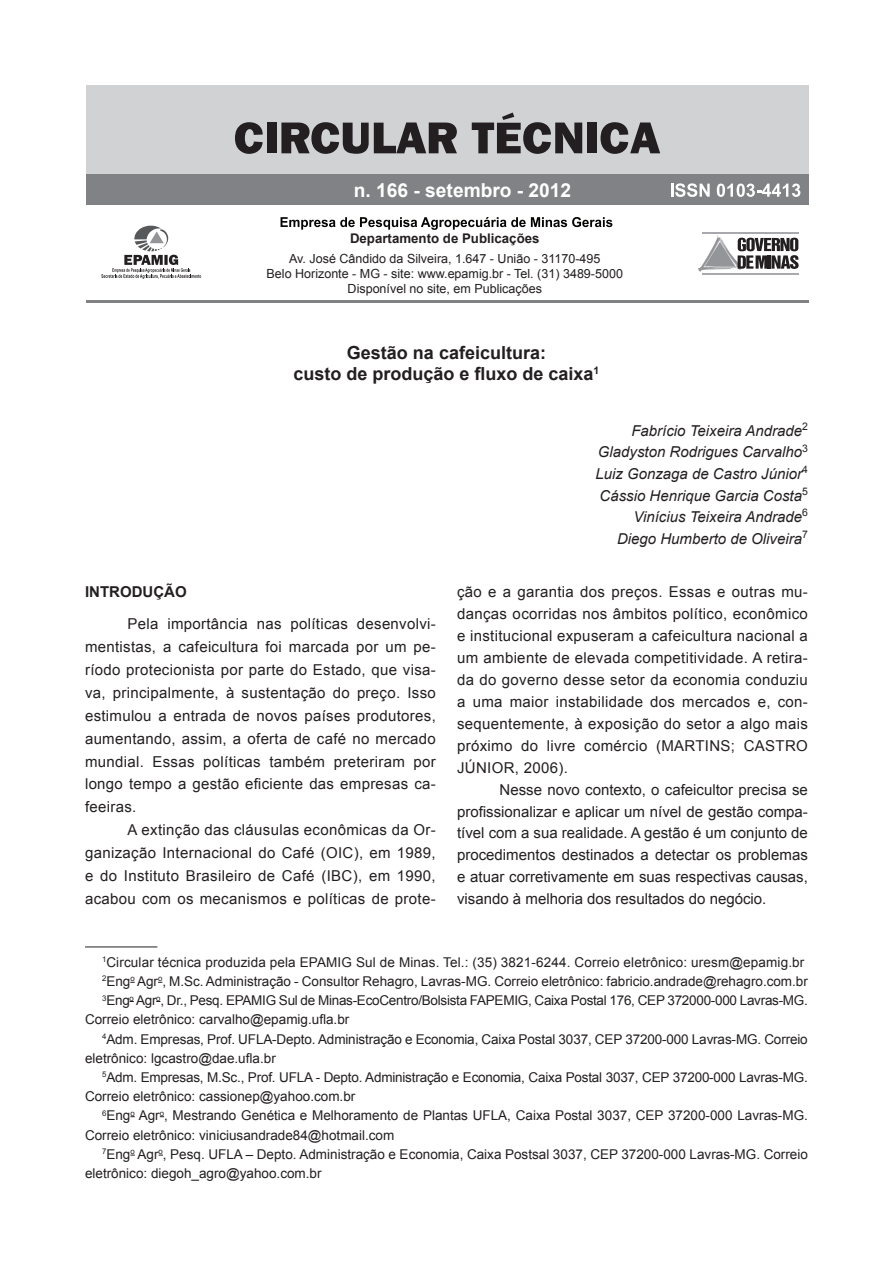
<style>
.page{position:relative;width:893px;height:1263px;background:#fff}
.page>*{position:absolute;margin:0;border:0;box-sizing:border-box;transform-origin:0 0}
.t1{font:700 19.2px "Arial";color:#fff}
.CT_-_Titulo_principa{font:700 18px "Arial";color:#231f20}
.CT_-_texto{font:15px/21.9px "Arial";letter-spacing:.02em;color:#231f20;text-align:justify}
.CT_-_autores{font:italic 15px "Arial";color:#231f20}
.CT_-_1_titulos{font:700 15px "Arial";color:#231f20}
.CT_-_nota_rodapé{font:13.5px/19.2px "Arial";color:#231f20}
.CT_-_nota_rodapé-2{font:13.5px/19.2px "Arial";letter-spacing:-.02em;color:#231f20}
.t2{font:700 13.35px "Arial";color:#231f20}
.t3{font:12.6px/15.1px "Arial";color:#231f20;text-align:center}
</style>
<div class="page">
<hr style="left:86px;top:300px;width:722px;height:3px;background:#808285">
<div style="left:86px;top:85px;width:722px;height:89px;background:#d1d2d4"></div>
<div style="left:86px;top:174px;width:722px;height:31px;background:#808285"></div>
<svg style="left:671px;top:183px;width:39px;height:14px"></svg>
<svg style="left:717px;top:184px;width:83px;height:13px"></svg>
<svg style="left:281px;top:217px;width:331px;height:13px"></svg>
<hr style="left:702px;top:232px;width:96px;height:2px;background:#a8a9ad">
<hr style="left:702px;top:273px;width:96px;height:1px;background:#a8a9ad">
<svg style="left:698px;top:235px;width:101px;height:37px"></svg>
<svg style="left:235px;top:122px;width:28px;height:32px"></svg>
<div style="left:267px;top:123px;width:10px;height:30px;background:#231f20"></div>
<svg style="left:281px;top:122px;width:176px;height:32px"></svg>
<svg style="left:472px;top:113px;width:110px;height:41px"></svg>
<div style="left:587px;top:123px;width:10px;height:30px;background:#231f20"></div>
<svg style="left:600px;top:122px;width:60px;height:32px"></svg>
<svg style="left:101px;top:226px;width:100px;height:53px"></svg>
<hr style="left:85px;top:947px;width:72px;height:1px;background:#231f20">
<p class="t1" style="left:354px;top:177px;width:219px">n. 166 - setembro - 2012</p>
<p class="t2" style="left:350px;top:230px;width:191px">Departamento de Publicações</p>
<p class="t3" style="left:267px;top:251px;width:358px">Av. José Cândido da Silveira, 1.647 - União - 31170-495<br>Belo Horizonte - MG - site: www.epamig.br - Tel. (31) 3489-5000<br>Disponível no site, em Publicações</p>
<p class="CT_-_Titulo_principa" style="left:347px;top:340px;width:201px">Gestão na cafeicultura:</p>
<p class="CT_-_Titulo_principa" style="left:294px;top:362px;width:307px">custo de produção e fluxo de caixa<sup>1</sup></p>
<p class="CT_-_1_titulos" style="left:85px;top:582px;width:103px">INTRODUÇÃO</p>
<p class="CT_-_texto" style="left:85px;top:612px;width:352px;line-height:23px;text-indent:43px">Pela importância nas políticas desenvolvi&shy;mentistas, a cafeicultura foi marcada por um pe&shy;ríodo protecionista por parte do Estado, que visa&shy;va, principalmente, à sustentação do preço. Isso estimulou a entrada de novos países produtores, aumentando, assim, a oferta de café no mercado mundial. Essas políticas também preteriram por longo tempo a gestão eficiente das empresas ca&shy;feeiras.</p>
<p class="CT_-_texto" style="left:85px;top:819px;width:352px;line-height:23px;text-indent:43px">A extinção das cláusulas econômicas da Or&shy;ganização Internacional do Café (OIC), em 1989, e do Instituto Brasileiro de Café (IBC), em 1990, acabou com os mecanismos e políticas de prote-</p>
<p class="CT_-_autores" style="left:631px;top:421px;width:178px">Fabrício Teixeira Andrade<sup>2</sup></p>
<p class="CT_-_autores" style="left:598px;top:442px;width:212px">Gladyston Rodrigues Carvalho<sup>3</sup></p>
<p class="CT_-_autores" style="left:595px;top:464px;width:214px">Luiz Gonzaga de Castro Júnior<sup>4</sup></p>
<p class="CT_-_autores" style="left:599px;top:486px;width:210px">Cássio Henrique Garcia Costa<sup>5</sup></p>
<p class="CT_-_autores" style="left:633px;top:507px;width:176px">Vinícius Teixeira Andrade<sup>6</sup></p>
<p class="CT_-_autores" style="left:617px;top:529px;width:192px">Diego Humberto de Oliveira<sup>7</sup></p>
<p class="CT_-_texto" style="left:457px;top:581px;width:352px">ção e a garantia dos preços. Essas e outras mu&shy;danças ocorridas nos âmbitos político, econômico e institucional expuseram a cafeicultura nacional a um ambiente de elevada competitividade. A retira&shy;da do governo desse setor da economia conduziu a uma maior instabilidade dos mercados e, con&shy;sequentemente, à exposição do setor a algo mais próximo do livre comércio (MARTINS; CASTRO JÚNIOR, 2006).</p>
<p class="CT_-_texto" style="left:457px;top:778px;width:352px;text-indent:43px">Nesse novo contexto, o cafeicultor precisa se profissionalizar e aplicar um nível de gestão compa&shy;tível com a sua realidade. A gestão é um conjunto de procedimentos destinados a detectar os problemas e atuar corretivamente em suas respectivas causas, visando à melhoria dos resultados do negócio.</p>
<p class="CT_-_nota_rodapé" style="left:102px;top:952px;width:704px"><sup>1</sup>Circular técnica produzida pela EPAMIG Sul de Minas. Tel.: (35) 3821-6244. Correio eletrônico: uresm@epamig.br</p>
<p class="CT_-_nota_rodapé" style="left:102px;top:972px;width:707px"><sup>2</sup>Eng<sup>o</sup> Agr<sup>o</sup>, M.Sc. Administração - Consultor Rehagro, Lavras-MG. Correio eletrônico: fabricio.andrade@rehagro.com.br</p>
<p class="CT_-_nota_rodapé-2" style="left:85px;top:991px;width:724px;text-indent:17px"><sup>3</sup>Eng<sup>o</sup> Agr<sup>o</sup>, Dr., Pesq. EPAMIG Sul de Minas-EcoCentro/Bolsista FAPEMIG, Caixa Postal 176, CEP 372000-000 Lavras-MG.<br>Correio eletrônico: carvalho@epamig.ufla.br</p>
<p class="CT_-_nota_rodapé" style="left:85px;top:1029px;width:724px;text-indent:17px"><sup>4</sup>Adm. Empresas, Prof. UFLA-Depto. Administração e Economia, Caixa Postal 3037, CEP 37200-000 Lavras-MG. Correio eletrônico: lgcastro@dae.ufla.br</p>
<p class="CT_-_nota_rodapé" style="left:85px;top:1068px;width:724px;text-indent:17px"><sup>5</sup>Adm. Empresas, M.Sc., Prof. UFLA - Depto. Administração e Economia, Caixa Postal 3037, CEP 37200-000 Lavras-MG.<br>Correio eletrônico: cassionep@yahoo.com.br</p>
<p class="CT_-_nota_rodapé" style="left:85px;top:1106px;width:724px;text-indent:17px"><sup>6</sup>Eng<sup>o</sup> Agr<sup>o</sup>, Mestrando Genética e Melhoramento de Plantas UFLA, Caixa Postal 3037, CEP 37200-000 Lavras-MG.<br>Correio eletrônico: viniciusandrade84@hotmail.com</p>
<p class="CT_-_nota_rodapé" style="left:85px;top:1144px;width:724px;text-indent:17px"><sup>7</sup>Eng<sup>o</sup> Agr<sup>o</sup>, Pesq. UFLA – Depto. Administração e Economia, Caixa Postsal 3037, CEP 37200-000 Lavras-MG. Correio eletrônico: diegoh_agro@yahoo.com.br</p>
</div>
